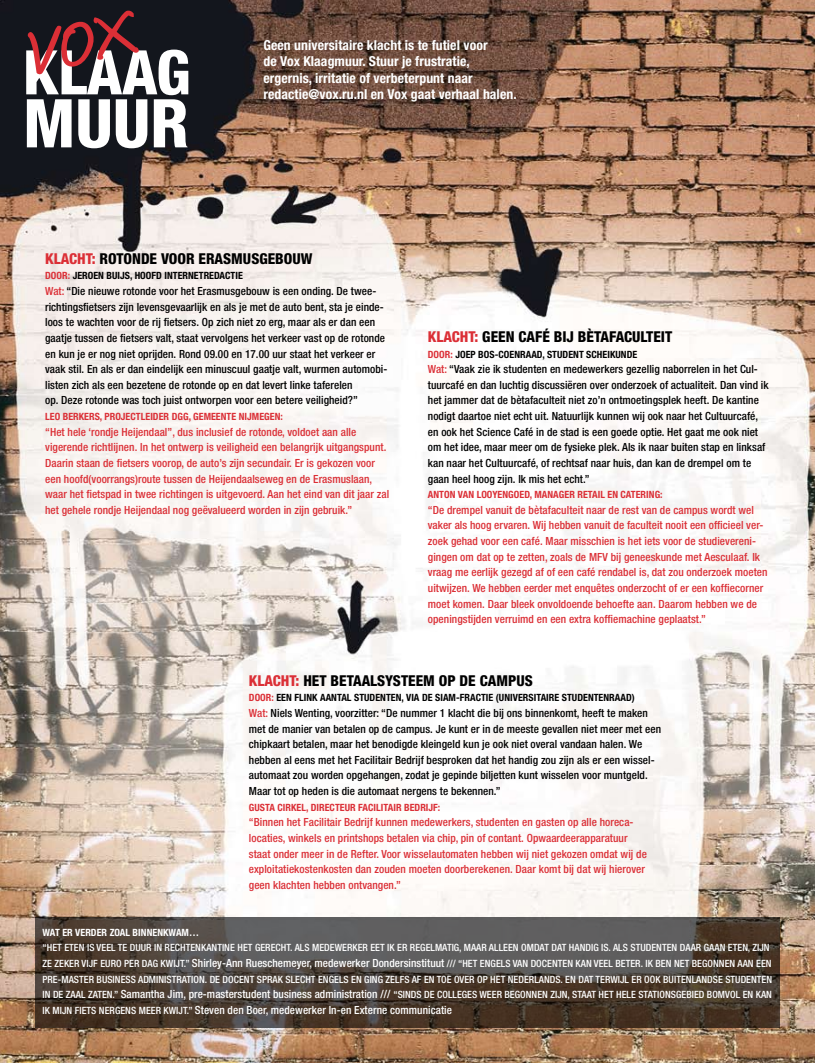
<style>
.page{position:relative;width:815px;height:1063px;background:#fff}
.page>*{position:absolute;margin:0;border:0;box-sizing:border-box;transform-origin:0 0}
.t1{font:800 condensed 67.38px "Helvetica Neue";color:#fff}
.t2{font:800 condensed 61.5px "Helvetica Neue";color:#fff}
.t3{font:800 condensed 15px "Helvetica Neue";color:#000}
.t4{font:700 condensed 13.75px/16.2px "Helvetica Neue";letter-spacing:.005em;color:#fff}
.t5{font:500 condensed 11.25px/15.6px "Helvetica Neue";letter-spacing:.005em;color:#000}
.t6{font:500 condensed 11.25px/15.6px "Helvetica Neue";letter-spacing:.005em;color:#db2f36}
.t7{font:500 condensed 11.25px "Helvetica Neue";letter-spacing:.005em;color:#fff}
.t8{font:500 condensed 10px/15.6px "Helvetica Neue";letter-spacing:.005em;color:#fff}
.t9{font:700 condensed 10px "Helvetica Neue";letter-spacing:.005em;color:#000}
.t10{font:700 condensed 10px "Helvetica Neue";letter-spacing:.005em;color:#db2f36}
.t11{font:700 condensed 10px "Helvetica Neue";color:#fff}
.s1{color:#db2f36}
.s2{color:#000}
.s3{font-weight:700}
.s4{font-size:10px}
</style>
<div class="page">
<img style="left:0;top:0;width:815px;height:1063px">
<svg style="left:28px;top:10px;width:111px;height:65px;background:#401b22"></svg>
<svg style="left:35px;top:917px;width:745px;height:111px;background:#4e453d"></svg>
<p class="t2" style="left:23px;top:34px;width:69px">KLAAG</p>
<p class="t1" style="left:23px;top:82px;width:42px">MUU</p>
<p class="t1" style="left:150px;top:82px;width:40px">R</p>
<p class="t4" style="left:263px;top:37px;width:255px">GEEN UNIVERSITAIRE KLACHT IS TE FUTIEL VOOR<br>DE VOX KLAAGMUUR. STUUR JE FRUSTRATIE, ERGERNIS, IRRITATIE OF VERBETERPUNT NAAR REDACTIE@VOX.RU.NL EN VOX GAAT VERHAAL HALEN.</p>
<p class="t3" style="left:45px;top:249px;width:269px"><span class="s1">KLACHT:</span> ROTONDE VOOR ERASMUSGEBOUW</p>
<p class="t9" style="left:45px;top:270px;width:199px"><span class="s1">DOOR:</span> JEROEN BUIJS, HOOFD INTERNETREDACTIE</p>
<p class="t5" style="left:45px;top:283px;width:344px"><span class="s1">Wat:</span> “Die nieuwe rotonde voor het Erasmusgebouw is een onding. De twee&shy;richtingsfietsers zijn levensgevaarlijk en als je met de auto bent, sta je einde&shy;loos te wachten voor de rij fietsers. Op zich niet zo erg, maar als er dan een gaatje tussen de fietsers valt, staat vervolgens het verkeer vast op de rotonde en kun je er nog niet oprijden. Rond 09.00 en 17.00 uur staat het verkeer er vaak stil. En als er dan eindelijk een minuscuul gaatje valt, wurmen automobi&shy;listen zich als een bezetene de rotonde op en dat levert linke taferelen<br>op. -Deze rotonde was toch juist ontworpen voor een betere veiligheid?”</p>
<p class="t10" style="left:45px;top:410px;width:71px">LEO BERKERS, PROJECTLEIDER</p>
<p class="t10" style="left:172px;top:410px;width:46px">DGG, GEMEENTE</p>
<p class="t10" style="left:239px;top:410px;width:27px">NIJMEGEN</p>
<p class="t10" style="left:280px;top:410px;width:4px">:</p>
<p class="t6" style="left:45px;top:424px;width:346px">“Het hele ‘rondje Heijendaal”, dus inclusief de rotonde, voldoet aan alle vigerende richtlijnen. In het ontwerp is veiligheid een belangrijk uitgangspunt.<br>Daarin staan de fietsers voorop, de auto’s zijn secundair. Er is gekozen voor een hoofd(voorrangs)route tussen de Heijendaalseweg en de Erasmuslaan, waar het fietspad in twee richtingen is uitgevoerd. Aan het eind van dit jaar zal het gehele rondje Heijendaal nog geëvalueerd worden in zijn gebruik.”</p>
<p class="t3" style="left:428px;top:327px;width:175px"><span class="s1">KLACHT:</span> GEEN CAFÉ BIJ BÈTAFACULTEIT</p>
<p class="t10" style="left:428px;top:348px;width:39px">DOOR: <span class="s2">JOEP</span></p>
<p class="t9" style="left:478px;top:348px;width:33px">BOS-COENRAAD</p>
<p class="t9" style="left:542px;top:348px;width:11px">, STUDENT</p>
<p class="t9" style="left:586px;top:348px;width:6px">SCHEI</p>
<p class="t9" style="left:610px;top:348px;width:12px">KUNDE</p>
<p class="t5" style="left:428px;top:361px;width:342px"><span class="s1">Wat:</span> “Vaak zie ik studenten en medewerkers gezellig naborrelen in het Cul&shy;tuurcafé en dan luchtig discussiëren over onderzoek of actualiteit. Dan vind ik het jammer dat de bètafaculteit niet zo’n ontmoetingsplek heeft. De kantine nodigt daartoe niet echt uit. Natuurlijk kunnen wij ook naar het Cultuurcafé, en ook het Science Café in de stad is een goede optie. Het gaat me ook niet om het idee, maar meer om de fysieke plek. Als ik naar buiten stap en linksaf kan naar het Cultuurcafé, of rechtsaf naar huis, dan kan de drempel om te gaan heel hoog zijn. Ik mis het echt.”</p>
<p class="t10" style="left:428px;top:489px;width:12px">ANTON</p>
<p class="t10" style="left:458px;top:489px;width:46px">VAN LOOYENGOED</p>
<p class="t10" style="left:530px;top:489px;width:19px">, MANAGER</p>
<p class="t10" style="left:577px;top:489px;width:11px">RETAIL</p>
<p class="t10" style="left:608px;top:489px;width:25px">EN CATERING</p>
<p class="t10" style="left:660px;top:489px;width:4px">:</p>
<p class="t6" style="left:428px;top:502px;width:341px">“De drempel vanuit de bètafaculteit naar de rest van de campus wordt wel vaker als hoog ervaren. Wij hebben vanuit de faculteit nooit een officieel ver&shy;zoek gehad voor een café. Maar misschien is het iets voor de studievereni&shy;gingen om dat op te zetten, zoals de MFV bij geneeskunde met Aesculaaf. Ik vraag me eerlijk gezegd af of een café rendabel is, dat zou onderzoek moeten uitwijzen. We hebben eerder met enquêtes onderzocht of er een koffiecorner moet komen. Daar bleek onvoldoende behoefte aan. Daarom hebben we de openingstijden verruimd en een extra koffiemachine geplaatst.”</p>
<p class="t3" style="left:249px;top:671px;width:285px"><span class="s1">KLACHT:</span> HET BETAALSYSTEEM OP DE CAMPUS</p>
<p class="t9" style="left:249px;top:692px;width:51px"><span class="s1">DOOR:</span> EEN FLIN</p>
<p class="t9" style="left:312px;top:692px;width:15px">K AANTAL</p>
<p class="t9" style="left:354px;top:692px;width:7px">STUDENTEN</p>
<p class="t9" style="left:402px;top:692px;width:64px">, VIA DE SIAM-FRACTIE</p>
<p class="t9" style="left:496px;top:692px;width:28px">(UNIVERSITAIRE</p>
<p class="t9" style="left:562px;top:692px;width:12px">STUDENTENRAAD</p>
<p class="t9" style="left:632px;top:692px;width:4px">)</p>
<p class="t5" style="left:249px;top:705px;width:414px"><span class="s1">Wat:</span> Niels Wenting, voorzitter: “De nummer 1 klacht die bij ons binnenkomt, heeft te maken met de manier van betalen op de campus. Je kunt er in de meeste gevallen niet meer met een chipkaart betalen, maar het benodigde kleingeld kun je ook niet overal vandaan halen. We hebben al eens met het Facilitair Bedrijf besproken dat het handig zou zijn als er een wissel&shy;automaat zou worden opgehangen, zodat je gepinde biljetten kunt wisselen voor muntgeld.<br>Maar tot op heden is die automaat nergens te bekennen.”</p>
<p class="t10" style="left:249px;top:801px;width:12px">GUSTA</p>
<p class="t10" style="left:278px;top:801px;width:40px">CIRKEL, DIRECTEUR</p>
<p class="t10" style="left:358px;top:801px;width:10px">FACILITAIR</p>
<p class="t10" style="left:404px;top:801px;width:12px">BEDRIJF</p>
<p class="t10" style="left:438px;top:801px;width:4px">:</p>
<p class="t6" style="left:249px;top:814px;width:399px">“Binnen het Facilitair Bedrijf kunnen medewerkers, studenten en gasten op alle horeca&shy;locaties, winkels en printshops betalen via chip, pin of contant. Opwaardeerapparatuur staat onder meer in de Refter. Voor wisselautomaten hebben wij niet gekozen omdat wij de exploitatiekostenkosten dan zouden moeten doorberekenen. Daar komt bij dat wij hierover geen klachten hebben ontvangen.”</p>
<p class="t11" style="left:43px;top:926px;width:45px">WAT ER VERDER</p>
<p class="t11" style="left:110px;top:926px;width:11px">ZOAL</p>
<p class="t11" style="left:133px;top:926px;width:6px">BINNEN</p>
<p class="t8" style="left:43px;top:924px;width:158px;text-indent:121px"><span class="s3">KWAM… </span>“Het eten is veel te duur in rech</p>
<p class="t8" style="left:186px;top:940px;width:81px">ten kantine Het Gerech</p>
<p class="t8" style="left:286px;top:940px;width:33px">t. Als medewer</p>
<p class="t8" style="left:352px;top:940px;width:64px">ker eet ik er rege</p>
<p class="t8" style="left:431px;top:940px;width:40px">lmatig, maar</p>
<p class="t8" style="left:489px;top:940px;width:20px">alleen</p>
<p class="t8" style="left:521px;top:940px;width:7px">omda</p>
<p class="t8" style="left:544px;top:940px;width:31px">t dat handig</p>
<p class="t8" style="left:601px;top:940px;width:85px">is. Als studenten daar</p>
<p class="t8" style="left:704px;top:940px;width:7px">gaan</p>
<p class="t8" style="left:728px;top:940px;width:35px">eten , zijn</p>
<p class="t8" style="left:43px;top:955px;width:45px">ze zeker vijf</p>
<p class="t8" style="left:100px;top:955px;width:48px">euro per dag</p>
<p class="t7" style="left:161px;top:956px;width:359px"><span class="s4">kwijt.”</span> Shirley-Ann Rueschemeyer, medewerker Dondersinstituut <span class="s4">/// “Het Engels van</span></p>
<p class="t8" style="left:531px;top:955px;width:7px">docen</p>
<p class="t8" style="left:558px;top:955px;width:104px">ten kan veel beter. Ik ben</p>
<p class="t8" style="left:674px;top:955px;width:25px">ne t begonnen</p>
<p class="t8" style="left:737px;top:955px;width:7px">aan</p>
<p class="t8" style="left:756px;top:955px;width:6px">een</p>
<p class="t8" style="left:43px;top:971px;width:12px">pre-mas</p>
<p class="t8" style="left:79px;top:971px;width:34px">ter business</p>
<p class="t8" style="left:138px;top:971px;width:6px">adminis</p>
<p class="t8" style="left:172px;top:971px;width:57px">tration. De docen</p>
<p class="t8" style="left:250px;top:971px;width:121px">t sprak slecht Engels en ging</p>
<p class="t8" style="left:386px;top:971px;width:75px">zelfs af en toe over</p>
<p class="t8" style="left:477px;top:971px;width:43px">op het Neder</p>
<p class="t8" style="left:534px;top:971px;width:11px">lands</p>
<p class="t8" style="left:560px;top:971px;width:46px">. En dat terwij</p>
<p class="t8" style="left:625px;top:971px;width:78px">l er ook buitenlandse</p>
<p class="t8" style="left:725px;top:971px;width:42px">studenten</p>
<p class="t7" style="left:43px;top:987px;width:366px"><span class="s4">in de zaal zaten.”</span> Samantha Jim, pre-masterstudent business administration /// <span class="s4">“Sinds</span></p>
<p class="t8" style="left:424px;top:987px;width:39px">de colleges</p>
<p class="t8" style="left:479px;top:987px;width:7px">weer</p>
<p class="t8" style="left:505px;top:987px;width:7px">begonnen</p>
<p class="t8" style="left:551px;top:987px;width:113px">zijn , staat het he le stationsgebied</p>
<p class="t8" style="left:707px;top:987px;width:7px">bomvo</p>
<p class="t8" style="left:736px;top:987px;width:32px">l en kan</p>
<p class="t8" style="left:43px;top:1002px;width:16px">ik mijn</p>
<p class="t8" style="left:75px;top:1002px;width:31px">fietsnergens</p>
<p class="t8" style="left:139px;top:1002px;width:7px">meer</p>
<p class="t7" style="left:164px;top:1003px;width:290px"><span class="s4">kwijt.”</span> Steven den Boer, medewerker In-en Externe communicatie</p>
</div>
